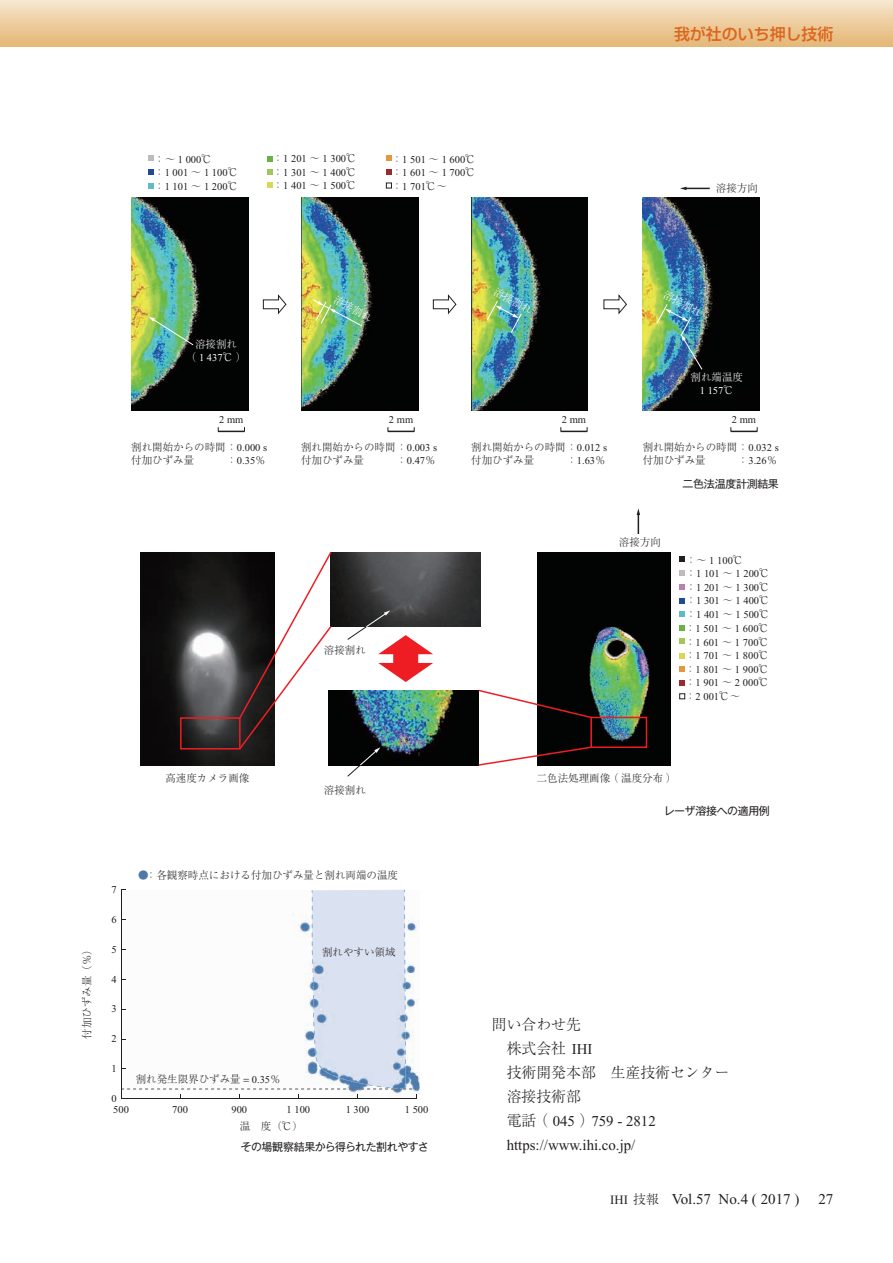
<style>
.page{position:relative;width:893px;height:1263px;background:#fff}
.page>*{position:absolute;margin:0;border:0;box-sizing:border-box;transform-origin:0 0}
.t1{font:500 15.9px "Shin Go Pro";color:#dc641c}
.t2{font:15px/24px "Times New Roman";color:#231f20}
.t3{font:300 15px/24px "Ryumin Pro";color:#231f20}
.t4{font:10.95px "Gothic MB101 Pro";letter-spacing:-.035em;color:#231f20}
.t5{font:10.5px/13.5px "Times New Roman";color:#231f20;text-align:justify}
.t6{font:300 10.5px/13.5px "Ryumin Pro";color:#231f20}
.t7{font:300 10.5px "Ryumin Pro";color:#fff}
.t8{font:10.5px "Times New Roman";color:#fff}
.s1{font-family:"Ryumin Pro";font-weight:300}
.s2{font-family:"Times New Roman";font-weight:400}
.s3{color:#4f78a8}
.s4{font-size:12.75px}
.s5{font-family:"Ryumin Pro";font-weight:300;font-size:12.75px}
</style>
<div class="page">
<div style="left:0;top:0;width:893px;height:47px;background:linear-gradient(to bottom,#f6e7d0,#e4b572)"></div>
<img style="left:301px;top:198px;width:117px;height:212px">
<img style="left:471px;top:198px;width:117px;height:212px">
<img style="left:643px;top:198px;width:116px;height:212px">
<img style="left:131px;top:198px;width:117px;height:212px">
<svg style="left:388px;top:427px;width:27px;height:5px"></svg>
<svg style="left:218px;top:427px;width:27px;height:5px"></svg>
<svg style="left:561px;top:427px;width:27px;height:5px"></svg>
<svg style="left:731px;top:427px;width:27px;height:5px"></svg>
<svg style="left:313px;top:299px;width:49px;height:27px"></svg>
<svg style="left:487px;top:300px;width:35px;height:33px"></svg>
<svg style="left:680px;top:187px;width:30px;height:3px"></svg>
<svg style="left:263px;top:295px;width:23px;height:19px"></svg>
<svg style="left:433px;top:295px;width:23px;height:19px"></svg>
<svg style="left:603px;top:295px;width:24px;height:19px"></svg>
<svg style="left:148px;top:316px;width:46px;height:29px"></svg>
<img style="left:656px;top:304px;width:47px;height:66px">
<svg style="left:148px;top:156px;width:5px;height:5px"></svg>
<svg style="left:148px;top:170px;width:5px;height:5px"></svg>
<svg style="left:148px;top:183px;width:5px;height:5px"></svg>
<svg style="left:386px;top:156px;width:5px;height:5px"></svg>
<svg style="left:386px;top:169px;width:5px;height:5px"></svg>
<svg style="left:386px;top:183px;width:6px;height:5px"></svg>
<svg style="left:267px;top:156px;width:5px;height:5px"></svg>
<svg style="left:267px;top:170px;width:5px;height:5px"></svg>
<svg style="left:267px;top:183px;width:5px;height:5px"></svg>
<img style="left:140px;top:552px;width:135px;height:213px">
<img style="left:333px;top:552px;width:148px;height:74px">
<img style="left:329px;top:690px;width:150px;height:75px">
<img style="left:537px;top:552px;width:134px;height:213px">
<svg style="left:680px;top:557px;width:5px;height:5px"></svg>
<svg style="left:680px;top:571px;width:5px;height:5px"></svg>
<div style="left:180px;top:717px;width:61px;height:32px;border:2px solid #ee1d23"></div>
<div style="left:590px;top:717px;width:57px;height:31px;border:2px solid #ee1d23"></div>
<svg style="left:238px;top:552px;width:95px;height:199px"></svg>
<svg style="left:477px;top:688px;width:116px;height:31px"></svg>
<svg style="left:477px;top:745px;width:116px;height:21px"></svg>
<svg style="left:637px;top:508px;width:3px;height:26px"></svg>
<svg style="left:347px;top:610px;width:86px;height:72px"></svg>
<svg style="left:347px;top:747px;width:33px;height:30px"></svg>
<svg style="left:680px;top:584px;width:5px;height:5px"></svg>
<svg style="left:680px;top:598px;width:5px;height:5px"></svg>
<svg style="left:680px;top:612px;width:5px;height:5px"></svg>
<svg style="left:680px;top:625px;width:5px;height:5px"></svg>
<svg style="left:680px;top:639px;width:5px;height:5px"></svg>
<svg style="left:680px;top:653px;width:5px;height:5px"></svg>
<svg style="left:680px;top:667px;width:5px;height:5px"></svg>
<svg style="left:680px;top:680px;width:5px;height:5px"></svg>
<svg style="left:679px;top:693px;width:6px;height:6px"></svg>
<svg style="left:121px;top:889px;width:296px;height:210px"></svg>
<h1 class="t1" style="left:674px;top:21px;width:161px">我が社のいち押し技術</h1>
<p class="t5" style="left:273px;top:152px;width:85px"><span class="s1">：</span>1 201 <span class="s1">～</span> 1 300<span class="s1">℃：</span>1 301 <span class="s1">～</span> 1 400<span class="s1">℃：</span>1 401 <span class="s1">～</span> 1 500<span class="s1">℃</span></p>
<p class="t5" style="left:154px;top:152px;width:85px;text-align:left"><span class="s1">：～</span> 1 000<span class="s1">℃<br>：</span>1 001 <span class="s1">～</span> 1 100<span class="s1">℃：</span>1 101 <span class="s1">～</span> 1 200<span class="s1">℃</span></p>
<p class="t5" style="left:392px;top:152px;width:85px"><span class="s1">：</span>1 501 <span class="s1">～</span> 1 600<span class="s1">℃：</span>1 601 <span class="s1">～</span> 1 700<span class="s1">℃：</span>1 701<span class="s1">℃～</span></p>
<p class="t6" style="left:716px;top:181px;width:43px">溶接方向</p>
<p class="t7" style="left:195px;top:335px;width:43px">溶接割れ</p>
<p class="t8" style="left:186px;top:352px;width:62px"><span class="s1">（</span> 1 437<span class="s1">℃ ）</span></p>
<p class="t7" style="left:338px;top:291px;width:43px;rotate:28deg">溶接割れ</p>
<p class="t7" style="left:498px;top:283px;width:43px;rotate:28deg">溶接割れ</p>
<p class="t7" style="left:668px;top:287px;width:43px;rotate:28deg">溶接割れ</p>
<p class="t7" style="left:691px;top:368px;width:54px">割れ端温度</p>
<p class="t8" style="left:700px;top:385px;width:36px">1 157<span class="s1">℃</span></p>
<p class="t5" style="left:219px;top:413px;width:26px">2 mm</p>
<p class="t5" style="left:389px;top:413px;width:26px">2 mm</p>
<p class="t5" style="left:562px;top:413px;width:26px">2 mm</p>
<p class="t5" style="left:732px;top:413px;width:26px">2 mm</p>
<p class="t6" style="left:131px;top:439px;width:138px">割れ開始からの時間：<span class="s2">0.000 s</span>付加ひずみ量</p>
<p class="t5" style="left:226px;top:454px;width:41px"><span class="s1">：</span>0.35<span class="s1">％</span></p>
<p class="t6" style="left:301px;top:439px;width:138px">割れ開始からの時間：<span class="s2">0.003 s</span>付加ひずみ量</p>
<p class="t5" style="left:396px;top:454px;width:41px"><span class="s1">：</span>0.47<span class="s1">％</span></p>
<p class="t6" style="left:324px;top:643px;width:43px">溶接割れ</p>
<p class="t6" style="left:471px;top:439px;width:138px">割れ開始からの時間：<span class="s2">0.012 s</span>付加ひずみ量</p>
<p class="t5" style="left:566px;top:454px;width:41px"><span class="s1">：</span>1.63<span class="s1">％</span></p>
<p class="t6" style="left:643px;top:439px;width:138px">割れ開始からの時間：<span class="s2">0.032 s</span>付加ひずみ量</p>
<p class="t5" style="left:738px;top:454px;width:41px"><span class="s1">：</span>3.26<span class="s1">％</span></p>
<p class="t4" style="left:683px;top:475px;width:98px">二色法温度計測結果</p>
<p class="t6" style="left:619px;top:534px;width:43px">溶接方向</p>
<p class="t5" style="left:686px;top:553px;width:85px;text-align:left"><span class="s1">：～</span> 1 100<span class="s1">℃<br>：</span>1 101 <span class="s1">～</span> 1 200<span class="s1">℃：</span>1 201 <span class="s1">～</span> 1 300<span class="s1">℃：</span>1 301 <span class="s1">～</span> 1 400<span class="s1">℃：</span>1 401 <span class="s1">～</span> 1 500<span class="s1">℃</span></p>
<p class="t5" style="left:685px;top:622px;width:85px"><span class="s1">：</span>1 501 <span class="s1">～</span> 1 600<span class="s1">℃：</span>1 601 <span class="s1">～</span> 1 700<span class="s1">℃：</span>1 701 <span class="s1">～</span> 1 800<span class="s1">℃：</span>1 801 <span class="s1">～</span> 1 900<span class="s1">℃：</span>1 901 <span class="s1">～</span> 2 000<span class="s1">℃：</span>2 001<span class="s1">℃～</span></p>
<p class="t6" style="left:165px;top:770px;width:86px">高速度カメラ画像</p>
<p class="t6" style="left:537px;top:770px;width:141px">二色法処理画像（温度分布）</p>
<p class="t6" style="left:324px;top:783px;width:43px">溶接割れ</p>
<p class="t4" style="left:664px;top:802px;width:107px">レーザ溶接への適用例</p>
<p class="t6" style="left:79px;top:1039px;width:96px;rotate:-90deg">付加ひずみ量（％）</p>
<p class="t6" style="left:138px;top:867px;width:261px"><span class="s3">●</span>：各観察時点における付加ひずみ量と割れ両端の温度</p>
<p class="t5" style="left:112px;top:883px;width:7px">7</p>
<p class="t5" style="left:112px;top:913px;width:7px">6</p>
<p class="t5" style="left:112px;top:942px;width:7px">5</p>
<p class="t5" style="left:112px;top:972px;width:7px">4</p>
<p class="t5" style="left:112px;top:1002px;width:7px">3</p>
<p class="t5" style="left:112px;top:1032px;width:7px">2</p>
<p class="t5" style="left:112px;top:1062px;width:7px">1</p>
<p class="t5" style="left:112px;top:1092px;width:7px">0</p>
<p class="t6" style="left:322px;top:944px;width:75px">割れやすい領域</p>
<p class="t6" style="left:136px;top:1072px;width:146px">割れ発生限界ひずみ量 <span class="s2">0.35</span>％</p>
<p class="t6" style="left:240px;top:1118px;width:64px">温　度 （℃）</p>
<p class="t5" style="left:113px;top:1103px;width:17px">500</p>
<p class="t5" style="left:172px;top:1103px;width:17px">700</p>
<p class="t5" style="left:231px;top:1103px;width:17px">900</p>
<p class="t5" style="left:287px;top:1103px;width:25px">1 100</p>
<p class="t5" style="left:346px;top:1103px;width:25px">1 300</p>
<p class="t5" style="left:405px;top:1103px;width:25px">1 500</p>
<p class="t4" style="left:241px;top:1137px;width:190px">その場観察結果から得られた割れやすさ</p>
<h2 class="t3" style="left:507px;top:1011px;width:239px;text-indent:-15px">問い合わせ先<br>株式会社 <span class="s2">IHI<br></span>技術開発本部　生産技術センター　溶接技術部</h2>
<h2 class="t2" style="left:507px;top:1109px;width:150px"><span class="s1">電話（</span> 045 <span class="s1">）</span>759 - 2812 https://www.ihi.co.jp/</h2>
<h2 class="t2" style="left:610px;top:1187px;width:191px"><span class="s4">IHI</span> <span class="s5">技報　</span>Vol.57 No.4 ( 2017 )</h2>
<h2 class="t2" style="left:818px;top:1187px;width:16px">27</h2>
</div>
